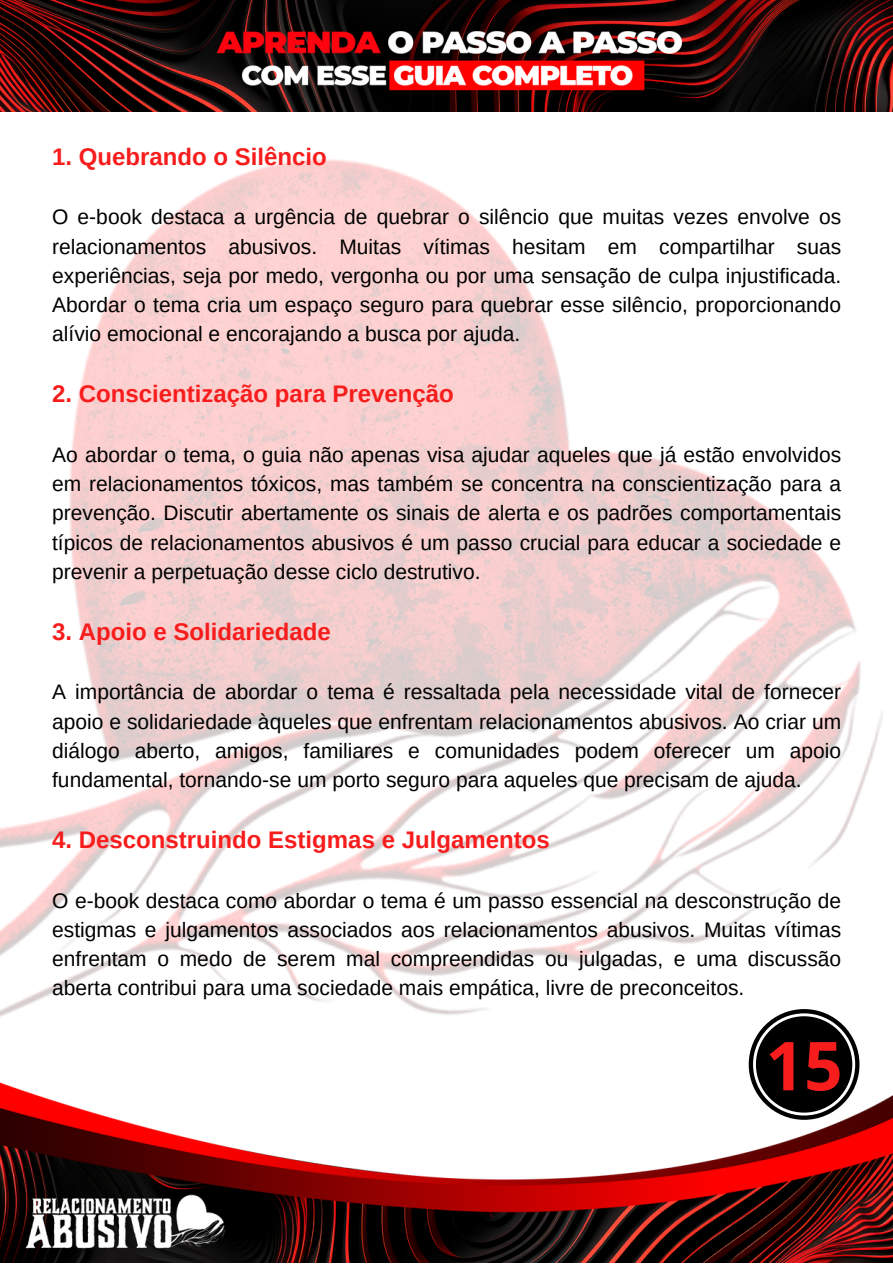
<style>
.page{position:relative;width:893px;height:1264px;background:#fff}
.page>*{position:absolute;margin:0;border:0;box-sizing:border-box;transform-origin:0 0}
.t1{font:700 67.5px "Open Sans";color:#f81d1d}
.t2{font:700 24px "Arimo";color:#f81d1d}
.t3{font:21px/29.2px "Arimo";color:#000;text-align:justify}
</style>
<div class="page">
<img style="left:0;top:0;width:892px;height:1071px">
<svg style="left:748px;top:1009px;width:111px;height:64px"></svg>
<div style="left:755px;top:1016px;width:97px;height:96px;background:#000;border-radius:50%"></div>
<img style="left:0;top:1073px;width:892px;height:189px">
<p class="t2" style="left:52px;top:143px;width:276px">1. Quebrando o Silêncio</p>
<p class="t3" style="left:52px;top:202px;width:790px">O e-book destaca a urgência de quebrar o silêncio que muitas vezes envolve os relacionamentos abusivos. Muitas vítimas hesitam em compartilhar suas experiências, seja por medo, vergonha ou por uma sensação de culpa injustificada.<br>Abordar o tema cria um espaço seguro para quebrar esse silêncio, proporcionando alívio emocional e encorajando a busca por ajuda.</p>
<p class="t2" style="left:52px;top:380px;width:403px">2. Conscientização para Prevenção</p>
<p class="t3" style="left:52px;top:440px;width:790px">Ao abordar o tema, o guia não apenas visa ajudar aqueles que já estão envolvidos em relacionamentos tóxicos, mas também se concentra na conscientização para a prevenção. Discutir abertamente os sinais de alerta e os padrões comportamentais típicos de relacionamentos abusivos é um passo crucial para educar a sociedade e prevenir a perpetuação desse ciclo destrutivo.</p>
<p class="t2" style="left:52px;top:618px;width:280px">3. Apoio e Solidariedade</p>
<p class="t3" style="left:52px;top:677px;width:790px">A importância de abordar o tema é ressaltada pela necessidade vital de fornecer apoio e solidariedade àqueles que enfrentam relacionamentos abusivos. Ao criar um diálogo aberto, amigos, familiares e comunidades podem oferecer um apoio fundamental, tornando-se um porto seguro para aqueles que precisam de ajuda.</p>
<p class="t2" style="left:52px;top:826px;width:499px">4. Desconstruindo Estigmas e Julgamentos</p>
<p class="t3" style="left:52px;top:885px;width:790px">O e-book destaca como abordar o tema é um passo essencial na desconstrução de estigmas e julgamentos associados aos relacionamentos abusivos. Muitas vítimas enfrentam o medo de serem mal compreendidas ou julgadas, e uma discussão aberta contribui para uma sociedade mais empática, livre de preconceitos.</p>
<p class="t1" style="left:765px;top:1018px;width:78px">15</p>
</div>
